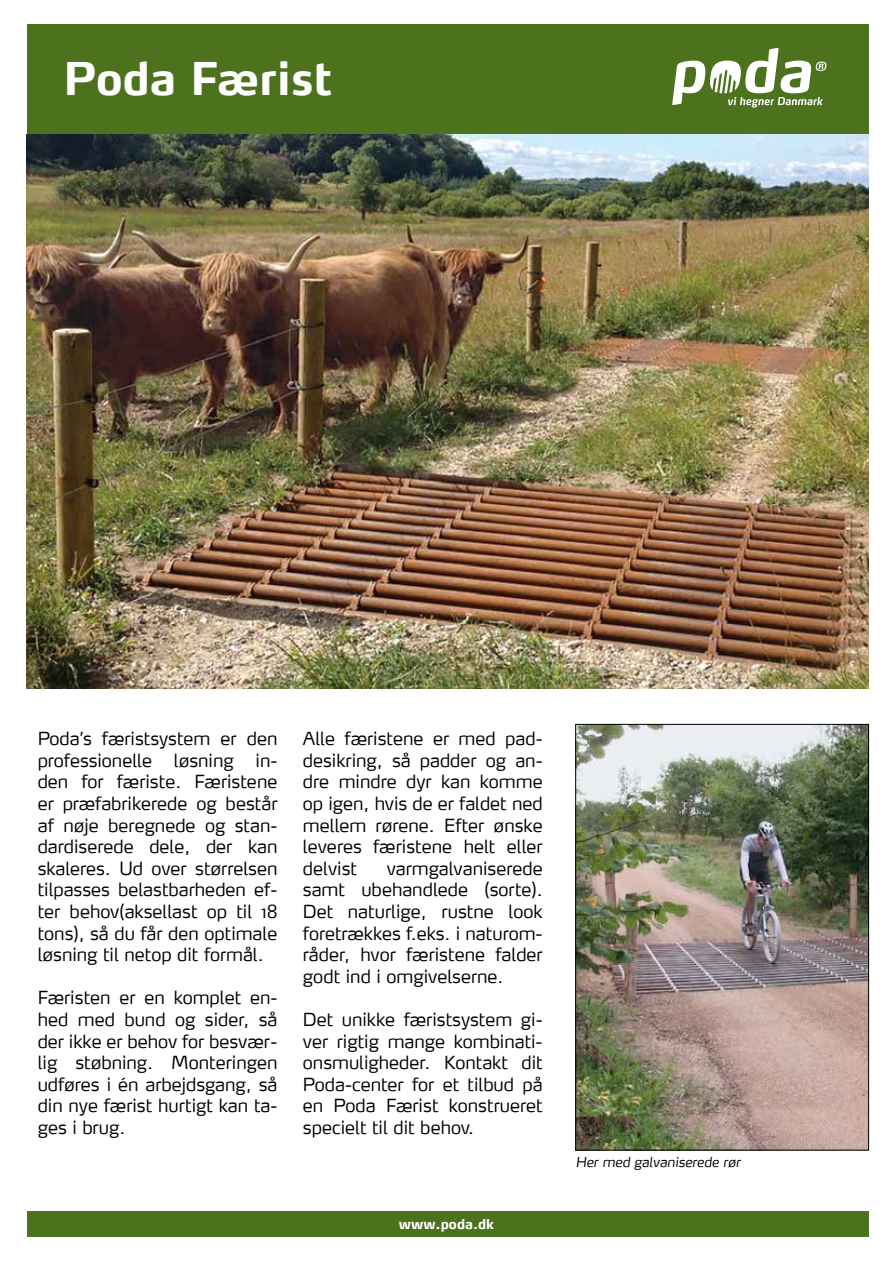
<style>
.page{position:relative;width:893px;height:1263px;background:#fff}
.page>*{position:absolute;margin:0;border:0;box-sizing:border-box;transform-origin:0 0}
.t1{font:700 45px "Max";color:#fff}
.t2{font:300 18px/21.6px "Max";color:#000;text-align:justify}
.t3{font:italic 300 13.5px "Max LF";color:#000}
.t4{font:700 13.5px "Max";letter-spacing:.005em;color:#fff}
</style>
<div class="page">
<div style="left:27px;top:24px;width:842px;height:110px;background:#4c721d"></div>
<div style="left:27px;top:1211px;width:842px;height:26px;background:#4c721d"></div>
<svg style="left:672px;top:48px;width:154px;height:60px"></svg>
<img style="left:27px;top:134px;width:842px;height:555px">
<img style="left:577px;top:726px;width:290px;height:422px">
<div style="left:575px;top:724px;width:294px;height:426px;border:1px solid #000"></div>
<h1 class="t1" style="left:63px;top:50px;width:271px">Poda Færist</h1>
<p class="t2" style="left:38px;top:728px;width:241px">Poda’s færistsystem er den professionelle løsning in&shy;den for færiste. Færistene er præfabrikerede og består af nøje beregnede og stan&shy;dardiserede dele, der kan skaleres. Ud over størrelsen tilpasses belastbarheden ef&shy;ter behov(aksellast op til 18 tons), så du får den optimale løsning til netop dit formål.</p>
<p class="t2" style="left:38px;top:987px;width:241px">Færisten er en komplet en&shy;hed med bund og sider, så der ikke er behov for besvær&shy;lig støbning. Monteringen udføres i én arbejdsgang, så din nye færist hurtigt kan ta&shy;ges i brug.</p>
<p class="t2" style="left:303px;top:728px;width:241px">Alle færistene er med pad&shy;desikring, så padder og an&shy;dre mindre dyr kan komme op igen, hvis de er faldet ned mellem rørene. Efter ønske leveres færistene helt eller delvist</p>
<p class="t2" style="left:303px;top:857px;width:241px;text-indent:84px">varmgalvaniserede samt ubehandlede (sorte).<br>Det naturlige, rustne look foretrækkes f.eks. i naturom&shy;råder, hvor færistene falder godt ind i omgivelserne.</p>
<p class="t2" style="left:303px;top:1009px;width:241px">Det unikke færistsystem gi&shy;ver rigtig mange kombinati&shy;onsmuligheder. Kontakt dit Poda-center for et tilbud på en Poda Færist konstrueret specielt til dit behov.</p>
<p class="t4" style="left:399px;top:1215px;width:97px">www.poda.dk</p>
<p class="t3" style="left:576px;top:1154px;width:166px">Her med galvaniserede rør</p>
</div>
